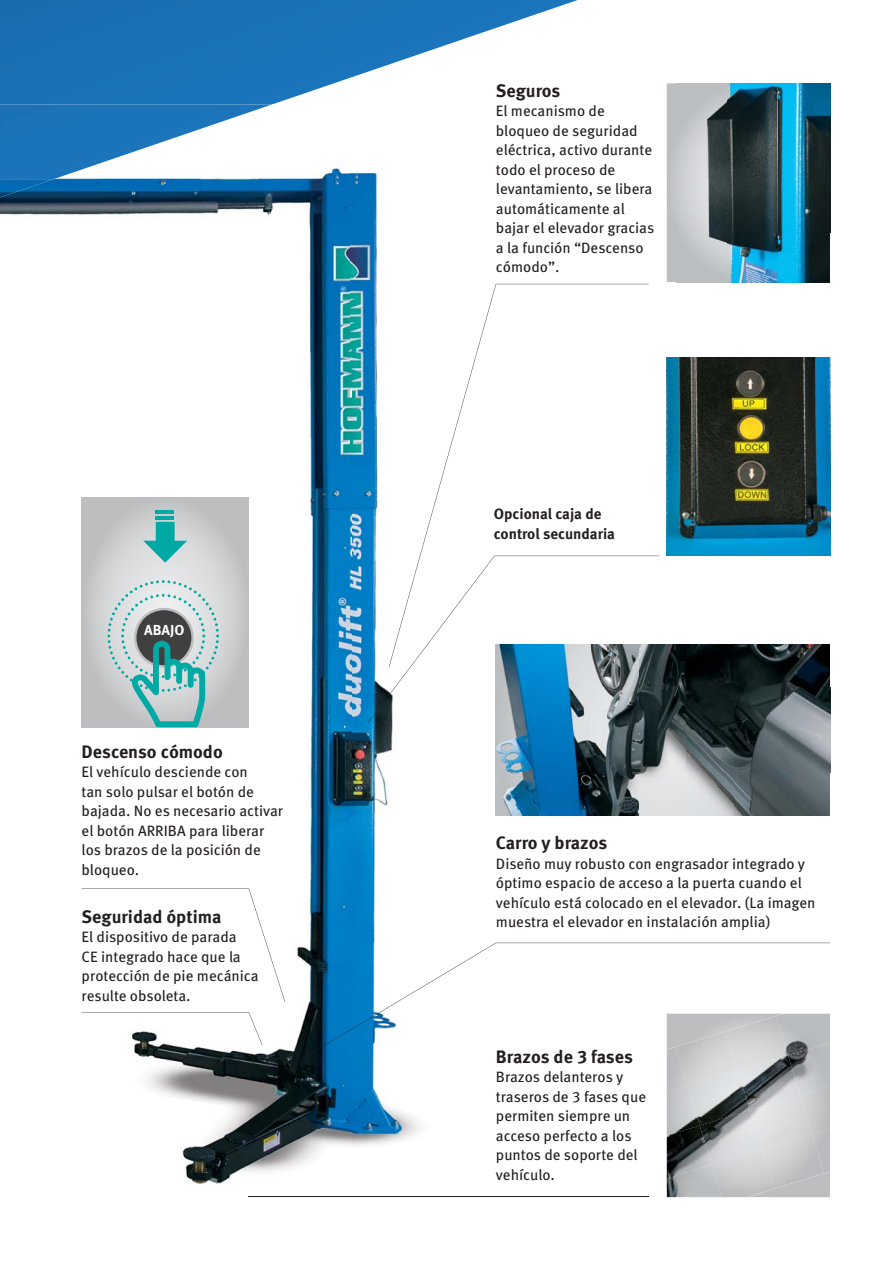
<style>
.page{position:relative;width:893px;height:1263px;background:#fff}
.page>*{position:absolute;margin:0;border:0;box-sizing:border-box;transform-origin:0 0}
.t1{font:700 18px "Meta Pro";color:#231f20}
.t2{font:15px/19.5px "Meta Pro";color:#231f20}
.t3{font:700 15px/19.5px "Meta Pro";color:#231f20}
.t4{font:700 14.55px "Meta Pro";color:#fff}
</style>
<div class="page">
<img style="left:667px;top:357px;width:163px;height:198px">
<svg style="left:0;top:0;width:613px;height:284px"></svg>
<img style="left:99px;top:104px;width:352px;height:1093px">
<img style="left:0;top:198px;width:99px;height:815px">
<img style="left:0;top:104px;width:272px;height:94px">
<img style="left:496px;top:645px;width:334px;height:170px">
<img style="left:676px;top:1059px;width:50px;height:27px">
<img style="left:667px;top:1086px;width:21px;height:39px">
<img style="left:688px;top:1071px;width:50px;height:54px">
<img style="left:738px;top:1059px;width:50px;height:51px">
<img style="left:788px;top:1059px;width:42px;height:36px">
<img style="left:667px;top:1125px;width:33px;height:40px">
<img style="left:700px;top:1110px;width:50px;height:55px">
<img style="left:750px;top:1095px;width:50px;height:54px">
<img style="left:800px;top:1085px;width:30px;height:49px">
<img style="left:667px;top:1165px;width:45px;height:32px">
<img style="left:712px;top:1149px;width:62px;height:48px">
<img style="left:762px;top:1134px;width:62px;height:55px">
<img style="left:812px;top:1128px;width:18px;height:45px">
<svg style="left:389px;top:284px;width:260px;height:272px"></svg>
<svg style="left:82px;top:497px;width:167px;height:231px"></svg>
<svg style="left:107px;top:580px;width:112px;height:147px"></svg>
<svg style="left:143px;top:522px;width:44px;height:41px"></svg>
<hr style="left:156px;top:516px;width:18px;height:4px;background:#00a9a4">
<hr style="left:156px;top:511px;width:18px;height:3px;background:#00a9a4">
<div style="left:667px;top:83px;width:10px;height:199px;background:#bcbec0"></div>
<img style="left:677px;top:83px;width:153px;height:199px">
<svg style="left:82px;top:888px;width:203px;height:114px"></svg>
<svg style="left:82px;top:1012px;width:180px;height:33px"></svg>
<hr style="left:249px;top:1197px;width:400px;height:1px;background:#231f20">
<svg style="left:302px;top:943px;width:528px;height:116px"></svg>
<svg style="left:368px;top:556px;width:292px;height:166px"></svg>
<p class="t4" style="left:144px;top:624px;width:42px">ABAJO</p>
<p class="t1" style="left:82px;top:745px;width:143px">Descenso cómodo</p>
<p class="t2" style="left:82px;top:764px;width:203px">El vehículo desciende con<br>tan solo pulsar el botón de bajada. No es necesario activar el botón ARRIBA para liberar los brazos de la posición de bloqueo.</p>
<p class="t1" style="left:82px;top:910px;width:141px">Seguridad óptima</p>
<p class="t2" style="left:82px;top:929px;width:178px">El dispositivo de parada<br>CE integrado hace que la protección de pie mecánica resulte obsoleta.</p>
<p class="t1" style="left:496px;top:84px;width:66px">Seguros</p>
<p class="t2" style="left:496px;top:103px;width:160px">El mecanismo de bloqueo de seguridad eléctrica, activo durante todo el proceso de levantamiento, se libera automáticamente al bajar el elevador gracias a la función “Descenso cómodo”.</p>
<p class="t3" style="left:494px;top:506px;width:123px">Opcional caja de control secundaria</p>
<p class="t1" style="left:496px;top:836px;width:113px">Carro y brazos</p>
<p class="t2" style="left:496px;top:855px;width:321px">Diseño muy robusto con engrasador integrado y óptimo espacio de acceso a la puerta cuando el vehículo está colocado en el elevador. (La imagen muestra el elevador en instalación amplia)</p>
<p class="t1" style="left:496px;top:1050px;width:138px">Brazos de 3 fases</p>
<p class="t2" style="left:496px;top:1069px;width:152px">Brazos delanteros y traseros de 3 fases que permiten siempre un acceso perfecto a los puntos de soporte del vehículo.</p>
</div>
